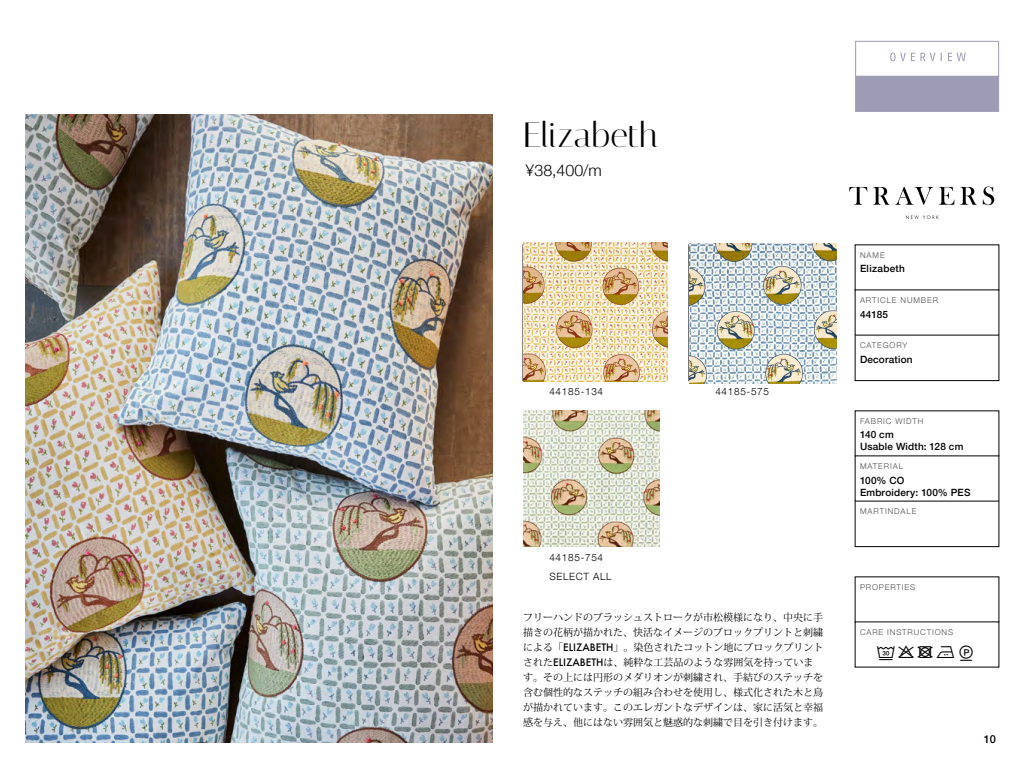
<style>
.page{position:relative;width:1024px;height:768px;background:#fff}
.page>*{position:absolute;margin:0;border:0;box-sizing:border-box;transform-origin:0 0}
.t1{font:35px "Italiana";color:#000}
.t2{font:300 16px "Helvetica Neue";color:#000}
.t3{font:500 11px "Helvetica Neue";color:#000}
.t4{font:10px/15px "Koz Min Pr 6 N";color:#000}
.t5{font:500 10px/12px "Helvetica Neue";letter-spacing:.02em;color:#000}
.t6{font:300 10px/19.5px "Helvetica Neue LT Com";letter-spacing:.07em;color:#000}
.t7{font:300 8px "Helvetica Neue";letter-spacing:.115em;color:#4d4d4d}
.s1{font-family:"Futura";font-weight:500}
</style>
<div class="page">
<div style="left:855px;top:501px;width:144px;height:46px;border:1px solid #000"></div>
<div style="left:855px;top:335px;width:144px;height:46px;border:1px solid #000"></div>
<img style="left:523px;top:411px;width:136px;height:136px">
<svg style="left:906px;top:215px;width:33px;height:4px"></svg>
<svg style="left:849px;top:187px;width:18px;height:18px"></svg>
<svg style="left:873px;top:187px;width:60px;height:18px"></svg>
<svg style="left:939px;top:187px;width:15px;height:18px"></svg>
<svg style="left:960px;top:187px;width:17px;height:18px"></svg>
<svg style="left:983px;top:187px;width:11px;height:18px"></svg>
<img style="left:25px;top:115px;width:468px;height:628px">
<div style="left:855px;top:76px;width:144px;height:36px;background:#9e9cb4"></div>
<div style="left:855px;top:41px;width:144px;height:36px;border:1px solid #9e9cb4"></div>
<svg style="left:890px;top:53px;width:76px;height:8px"></svg>
<img style="left:523px;top:242px;width:144px;height:139px">
<img style="left:690px;top:243px;width:147px;height:141px">
<h1 class="t1" style="left:523px;top:115px;width:138px">Elizabeth</h1>
<h2 class="t2" style="left:526px;top:157px;width:78px">¥38,400/m</h2>
<p class="t6" style="left:549px;top:381px;width:55px">44185-134</p>
<p class="t6" style="left:715px;top:381px;width:55px">44185-575</p>
<p class="t6" style="left:549px;top:547px;width:64px">44185-754<br>SELECT ALL</p>
<p class="t4" style="left:523px;top:610px;width:302px">フリーハンドのブラッシュストロークが市松模様になり、中央に手描きの花柄が描かれた、快活なイメージのブロックプリントと刺繍による「<span class="s1">ELIZABETH</span>」。染色されたコットン地にブロックプリントされた<span class="s1">ELIZABETH</span>は、純粋な工芸品のような雰囲気を持っています。その上には円形のメダリオンが刺繍され、手結びのステッチを含む個性的なステッチの組み合わせを使用し、様式化された木と鳥が描かれています。このエレガントなデザインは、家に活気と幸福感を与え、他にはない雰囲気と魅惑的な刺繍で目を引き付けます。</p>
<p class="t7" style="left:860px;top:248px;width:26px">NAME</p>
<p class="t7" style="left:860px;top:293px;width:80px">ARTICLE NUMBER</p>
<p class="t7" style="left:860px;top:339px;width:49px">CATEGORY</p>
<p class="t5" style="left:860px;top:262px;width:47px">Elizabeth</p>
<p class="t5" style="left:860px;top:307px;width:30px">44185</p>
<p class="t5" style="left:860px;top:352px;width:54px">Decoration</p>
<p class="t7" style="left:860px;top:414px;width:65px">FABRIC WIDTH</p>
<p class="t5" style="left:860px;top:428px;width:105px">140 cm<br>Usable Width: 128 cm</p>
<p class="t7" style="left:860px;top:459px;width:45px">MATERIAL</p>
<p class="t5" style="left:860px;top:473px;width:112px;line-height:12.5px">100% CO<br>Embroidery: 100% PES</p>
<p class="t7" style="left:860px;top:505px;width:58px">MARTINDALE</p>
<p class="t7" style="left:860px;top:580px;width:57px">PROPERTIES</p>
<p class="t7" style="left:860px;top:625px;width:95px">CARE INSTRUCTIONS</p>
<p class="t3" style="left:984px;top:730px;width:14px">10</p>
</div>
